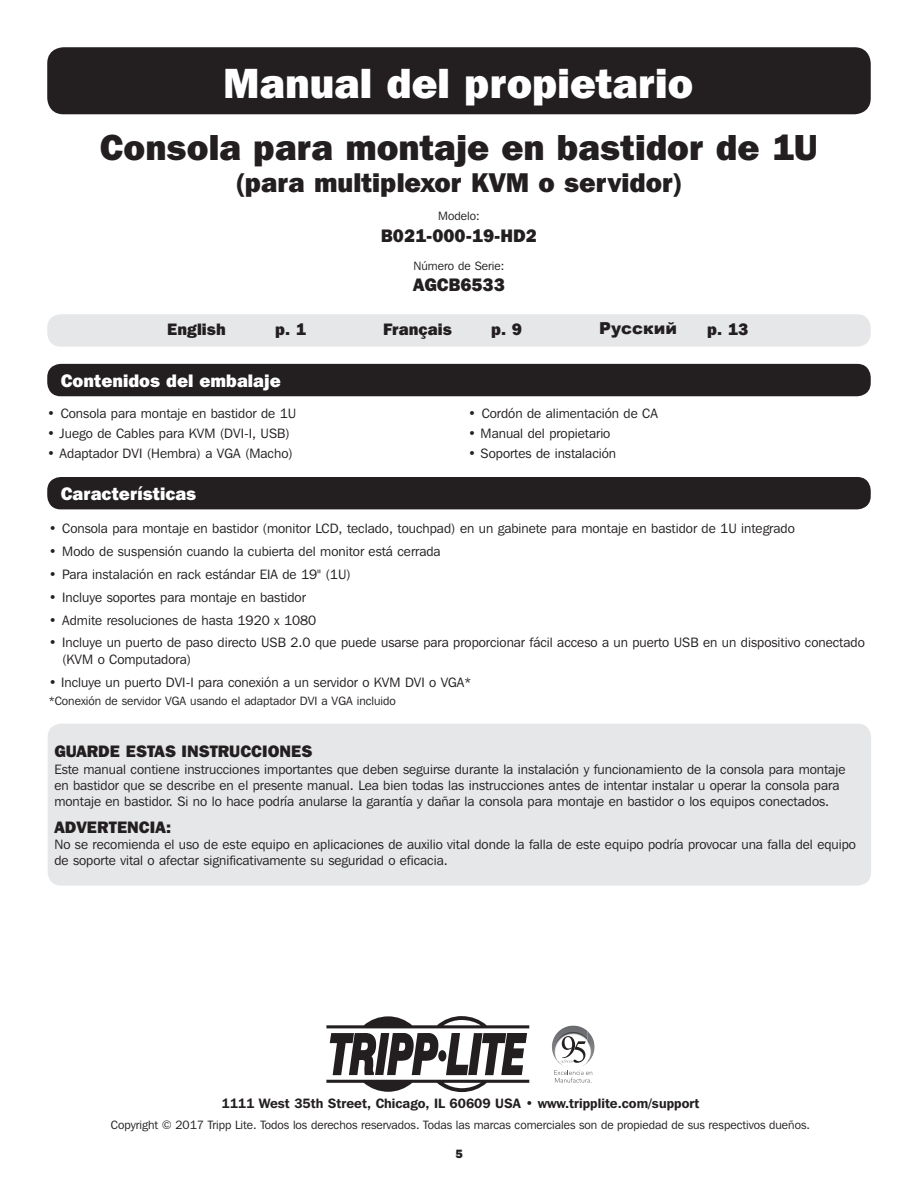
<style>
.page{position:relative;width:918px;height:1188px;background:#fff}
.page>*{position:absolute;margin:0;border:0;box-sizing:border-box;transform-origin:0 0}
.t1{font:800 42px "Franklin Gothic IT Cby BT";color:#fff}
.t2{font:800 36px "Franklin Gothic IT Cby BT";color:#231f20}
.t3{font:800 27px "Franklin Gothic IT Cby BT";color:#231f20}
.t4{font:800 18px "Franklin Gothic IT Cby BT";color:#fff}
.t5{font:800 18px "Franklin Gothic IT Cby BT";color:#231f20}
.t6{font:800 16.5px "Franklin Gothic IT Cby BT";color:#231f20}
.t7{font:900 16.5px "Arial";color:#231f20}
.t8{font:13.5px/16.2px "Franklin Gothic IT Cby BT";color:#231f20}
.t9{font:600 13.5px "Franklin Gothic IT Cby BT";color:#231f20}
.t10{font:12px "Franklin Gothic IT Cby BT";color:#231f20}
.t11{font:800 12px "Franklin Gothic IT Cby BT";color:#231f20}
</style>
<div class="page">
<div style="left:47px;top:47px;width:824px;height:67px;background:#231f20;border-radius:16px"></div>
<div style="left:47px;top:364px;width:824px;height:32px;background:#231f20;border-radius:14px"></div>
<div style="left:47px;top:314px;width:824px;height:33px;background:#e6e7e9;border-radius:14px"></div>
<div style="left:47px;top:477px;width:824px;height:32px;background:#231f20;border-radius:14px"></div>
<div style="left:48px;top:724px;width:823px;height:162px;background:#e6e7e9;border-radius:14px"></div>
<svg style="left:326px;top:1016px;width:203px;height:76px"></svg>
<img style="left:554px;top:1026px;width:18px;height:11px">
<img style="left:587px;top:1035px;width:8px;height:28px">
<img style="left:557px;top:1061px;width:27px;height:5px">
<svg style="left:562px;top:1036px;width:24px;height:27px"></svg>
<svg style="left:554px;top:1070px;width:38px;height:13px"></svg>
<p class="t1" style="left:223px;top:56px;width:471px">Manual del propietario</p>
<p class="t2" style="left:100px;top:124px;width:720px">Consola para montaje en bastidor de 1U</p>
<p class="t3" style="left:236px;top:165px;width:448px">(para multiplexor KVM o servidor)</p>
<p class="t10" style="left:438px;top:208px;width:43px">Modelo:</p>
<p class="t5" style="left:381px;top:224px;width:157px">B021-000-19-HD2</p>
<p class="t10" style="left:414px;top:258px;width:92px">Número de Serie:</p>
<p class="t5" style="left:413px;top:273px;width:93px">AGCB6533</p>
<p class="t6" style="left:167px;top:318px;width:60px">English</p>
<p class="t6" style="left:275px;top:318px;width:32px">p. 1</p>
<p class="t6" style="left:383px;top:318px;width:70px">Français</p>
<p class="t6" style="left:491px;top:318px;width:32px">p. 9</p>
<p class="t7" style="left:599px;top:316px;width:79px">Русский</p>
<p class="t6" style="left:707px;top:318px;width:43px">p. 13</p>
<p class="t4" style="left:61px;top:369px;width:222px">Contenidos del embalaje</p>
<p class="t8" style="left:47px;top:405px;width:251px">• Consola para montaje en bastidor de 1U</p>
<p class="t8" style="left:47px;top:425px;width:244px">• Juego de Cables para KVM (DVI-I, USB)</p>
<p class="t8" style="left:47px;top:445px;width:247px">• Adaptador DVI (Hembra) a VGA (Macho)</p>
<p class="t8" style="left:468px;top:405px;width:191px">• Cordón de alimentación de CA</p>
<p class="t8" style="left:468px;top:425px;width:144px">• Manual del propietario</p>
<p class="t8" style="left:468px;top:445px;width:149px">• Soportes de instalación</p>
<p class="t4" style="left:61px;top:483px;width:137px">Características</p>
<p class="t8" style="left:49px;top:520px;width:748px">• Consola para montaje en bastidor (monitor LCD, teclado, touchpad) en un gabinete para montaje en bastidor de 1U integrado</p>
<p class="t8" style="left:49px;top:543px;width:393px">• Modo de suspensión cuando la cubierta del monitor está cerrada</p>
<p class="t8" style="left:49px;top:566px;width:304px">• Para instalación en rack estándar EIA de 19" (1U)</p>
<p class="t8" style="left:49px;top:589px;width:259px">• Incluye soportes para montaje en bastidor</p>
<p class="t8" style="left:49px;top:611px;width:269px">• Admite resoluciones de hasta 1920 x 1080</p>
<p class="t8" style="left:62px;top:634px;width:804px;text-indent:-14px">• Incluye un puerto de paso directo USB 2.0 que puede usarse para proporcionar fácil acceso a un puerto USB en un dispositivo conectado (KVM o Computadora)</p>
<p class="t8" style="left:49px;top:674px;width:424px">• Incluye un puerto DVI-I para conexión a un servidor o KVM DVI o VGA*</p>
<p class="t10" style="left:49px;top:693px;width:349px">*Conexión de servidor VGA usando el adaptador DVI a VGA incluido</p>
<p class="t6" style="left:54px;top:741px;width:260px">GUARDE ESTAS INSTRUCCIONES</p>
<p class="t8" style="left:54px;top:761px;width:793px">Este manual contiene instrucciones importantes que deben seguirse durante la instalación y funcionamiento de la consola para montaje en bastidor que se describe en el presente manual. Lea bien todas las instrucciones antes de intentar instalar u operar la consola para montaje en bastidor. Si no lo hace podría anularse la garantía y dañar la consola para montaje en bastidor o los equipos conectados.</p>
<p class="t6" style="left:54px;top:816px;width:118px">ADVERTENCIA:</p>
<p class="t8" style="left:54px;top:836px;width:803px">No se recomienda el uso de este equipo en aplicaciones de auxilio vital donde la falla de este equipo podría provocar una falla del equipo de soporte vital o afectar significativamente su seguridad o eficacia.</p>
<p class="t9" style="left:222px;top:1095px;width:479px">1111 West 35th Street, Chicago, IL 60609 USA • www.tripplite.com/support</p>
<p class="t10" style="left:111px;top:1118px;width:701px">Copyright © 2017 Tripp Lite. Todos los derechos reservados. Todas las marcas comerciales son de propiedad de sus respectivos dueños.</p>
<p class="t11" style="left:456px;top:1146px;width:9px">5</p>
</div>
